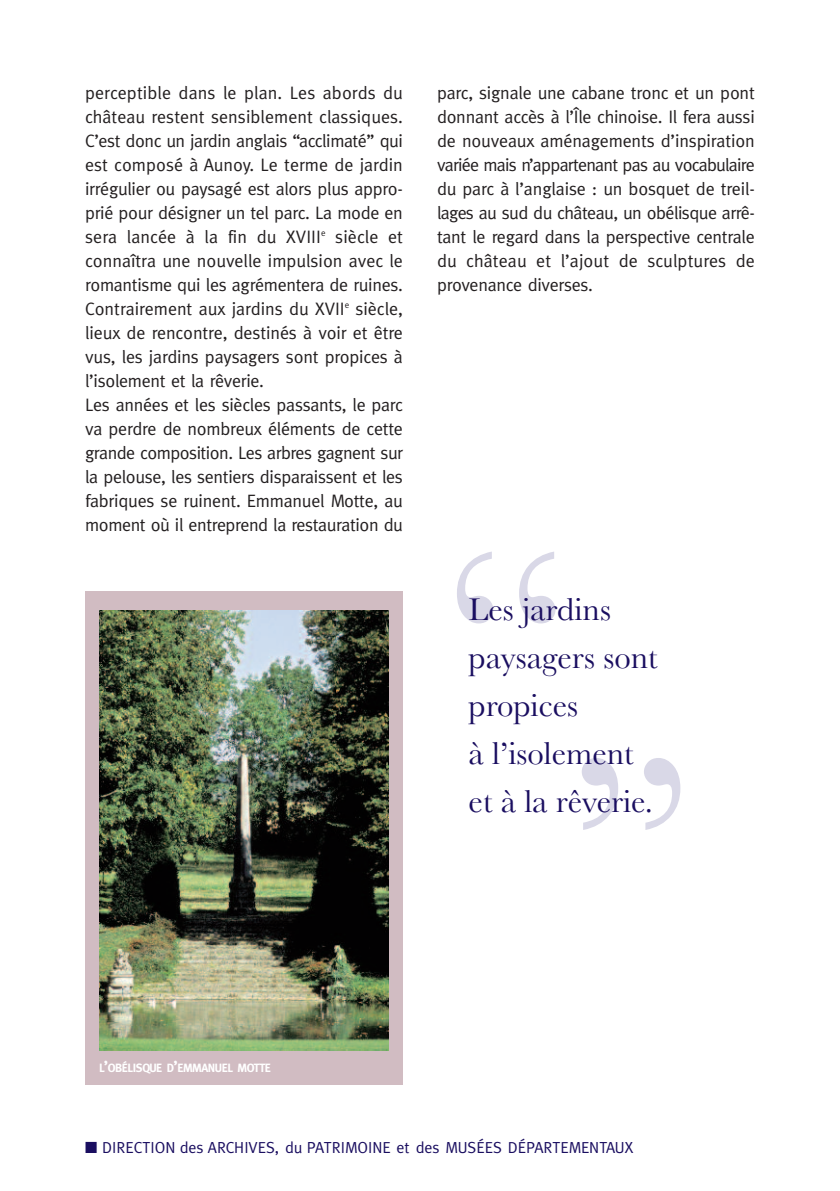
<style>
.page{position:relative;width:840px;height:1191px;background:#fff}
.page>*{position:absolute;margin:0;border:0;box-sizing:border-box;transform-origin:0 0}
.t1{font:281.4px/205.2px "Baskerville";color:#d9d8e7;text-align:center}
.t2{font:32.8px/48px "Baskerville";color:#1a0e60}
.t3{font:18px/24px "Meta";letter-spacing:-.015em;color:#231f20}
.t4{font:16px "Meta";color:#1a0e60}
.t5{font:700 12px "Meta";letter-spacing:-.035em;color:#fff}
.s1{font-size:16px}
</style>
<div class="page">
<div style="left:85px;top:591px;width:318px;height:493px;background:#d1bcc2"></div>
<img style="left:99px;top:611px;width:289px;height:439px">
<p class="t3" style="left:85px;top:81px;width:319px">perceptible dans le plan. Les abords du château restent sensiblement classiques.<br>C’est donc un jardin anglais “acclimaté” qui est composé à Aunoy. Le terme de jardin irrégulier ou paysagé est alors plus appro&shy;prié pour désigner un tel parc. La mode en sera lancée à la fin du XVIII<sup>e</sup> siècle et connaîtra une nouvelle impulsion avec le romantisme qui les agrémentera de ruines.<br>Contrairement aux jardins du XVII<sup>e</sup> siècle, lieux de rencontre, destinés à voir et être vus, les jardins paysagers sont propices à l’isolement et la rêverie.<br>Les années et les siècles passants, le parc va perdre de nombreux éléments de cette grande composition. Les arbres gagnent sur la pelouse, les sentiers disparaissent et les fabriques se ruinent. Emmanuel Motte, au moment où il entreprend la restauration du</p>
<p class="t3" style="left:437px;top:81px;width:319px;text-align:justify">parc, signale une cabane tronc et un pont donnant accès à l’Île chinoise. Il fera aussi de nouveaux aménagements d’inspiration variée mais n’appartenant pas au vocabulaire du parc à l’anglaise : un bosquet de treil&shy;lages au sud du château, un obélisque arrê&shy;tant le regard dans la perspective centrale du château et l’ajout de sculptures de provenance diverses.</p>
<h1 class="t1" style="left:439px;top:545px;width:259px">“ ”</h1>
<h2 class="t2" style="left:468px;top:585px;width:190px">Les jardins paysagers sont propices<br>à l’isolement et à la rêverie.</h2>
<p class="t5" style="left:99px;top:1060px;width:173px">L<span class="s1">’</span>OBÉLISQUE D<span class="s1">’</span>EMMANUEL MOTTE</p>
<p class="t4" style="left:85px;top:1138px;width:549px">■ DIRECTION des ARCHIVES, du PATRIMOINE et des MUSÉES DÉPARTEMENTAUX</p>
</div>
